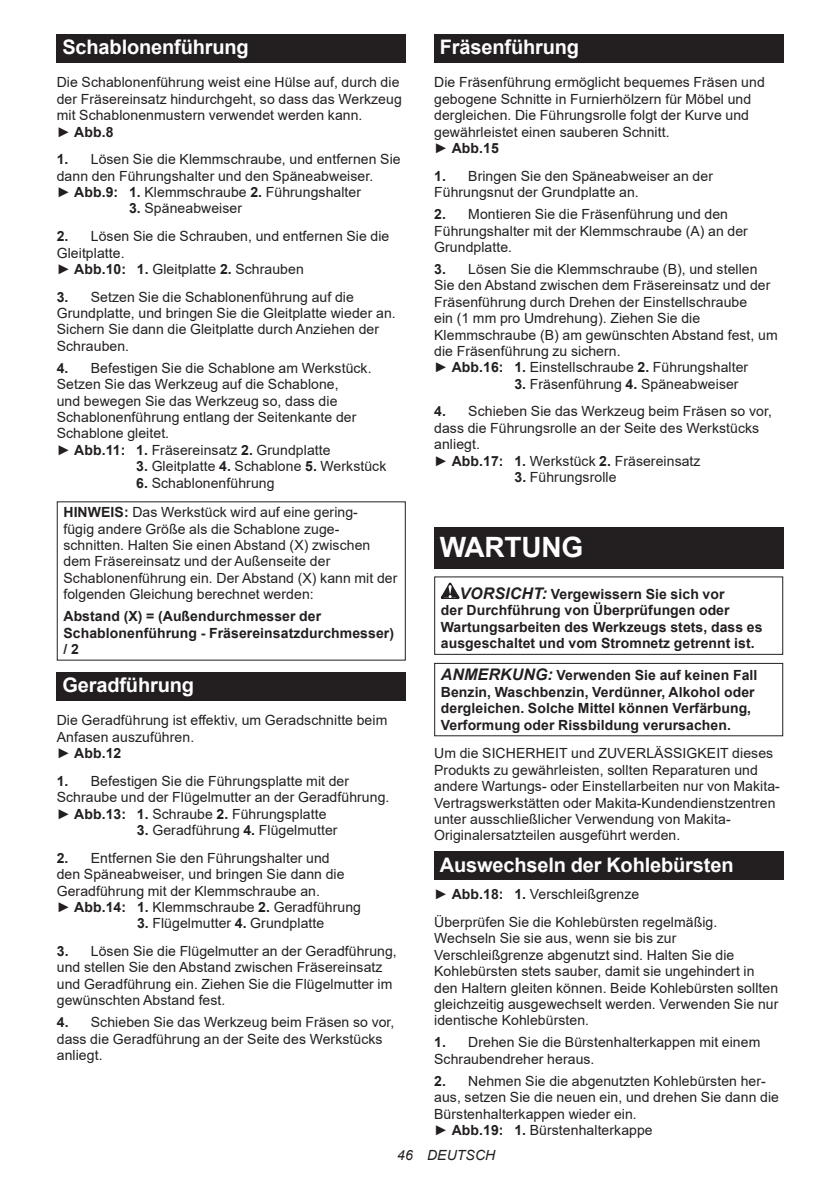
<style>
.page{position:relative;width:840px;height:1191px;background:#fff}
.page>*{position:absolute;margin:0;border:0;box-sizing:border-box;transform-origin:0 0}
.t1{font:700 28px "Arial";letter-spacing:-.01em;color:#fff}
.t2{font:700 20px "Arial";letter-spacing:-.01em;color:#fff}
.t3{font:14px/16.4px "Arial";letter-spacing:.005em;color:#231f20}
.t4{font:700 14px/16.4px "Arial";letter-spacing:.005em;color:#231f20}
.t5{font:italic 14px "Arial";letter-spacing:.005em;color:#231f20}
.s1{font-weight:700}
.s2{font-style:italic;font-size:16px}
</style>
<div class="page">
<div style="left:57px;top:34px;width:348px;height:29px;background:#231f20"></div>
<div style="left:57px;top:672px;width:348px;height:28px;background:#231f20"></div>
<div style="left:434px;top:34px;width:348px;height:29px;background:#231f20"></div>
<div style="left:434px;top:527px;width:348px;height:41px;background:#231f20"></div>
<svg style="left:440px;top:582px;width:19px;height:17px"></svg>
<div style="left:434px;top:576px;width:348px;height:79px;border:1px solid #231f20"></div>
<div style="left:434px;top:663px;width:348px;height:73px;border:1px solid #231f20"></div>
<div style="left:434px;top:851px;width:348px;height:29px;background:#231f20"></div>
<h2 class="t2" style="left:62px;top:33px;width:188px">Schablonenführung</h2>
<p class="t3" style="left:57px;top:74px;width:346px">Die Schablonenführung weist eine Hülse auf, durch die der Fräsereinsatz hindurchgeht, so dass das Werkzeug mit Schablonenmustern verwendet werden kann.<br>► <span class="s1">Abb.8</span></p>
<p class="t3" style="left:57px;top:151px;width:345px"><span class="s1">1.</span> Lösen Sie die Klemmschraube, und entfernen Sie dann den Führungshalter und den Späneabweiser.<br>► <span class="s1">Abb.9: 1.</span> Klemmschraube <span class="s1">2.</span> Führungshalter</p>
<p class="t3" style="left:129px;top:200px;width:114px"><span class="s1">3.</span> Späneabweiser</p>
<p class="t3" style="left:57px;top:228px;width:334px"><span class="s1">2.</span> Lösen Sie die Schrauben, und entfernen Sie die<br>Gleitplatte.<br>► <span class="s1">Abb.10: 1.</span> Gleitplatte <span class="s1">2.</span> Schrauben</p>
<p class="t3" style="left:57px;top:288px;width:340px"><span class="s1">3.</span> Setzen Sie die Schablonenführung auf die Grundplatte, und bringen Sie die Gleitplatte wieder an.<br>Sichern Sie dann die Gleitplatte durch Anziehen der Schrauben.</p>
<p class="t3" style="left:57px;top:360px;width:316px"><span class="s1">4.</span> Befestigen Sie die Schablone am Werkstück.<br>Setzen Sie das Werkzeug auf die Schablone,<br>und bewegen Sie das Werkzeug so, dass die Schablonenführung entlang der Seitenkante der Schablone gleitet.<br>► <span class="s1">Abb.11: 1.</span> Fräsereinsatz <span class="s1">2.</span> Grundplatte</p>
<p class="t3" style="left:136px;top:458px;width:251px"><span class="s1">3.</span> Gleitplatte <span class="s1">4.</span> Schablone <span class="s1">5.</span> Werkstück</p>
<p class="t3" style="left:63px;top:468px;width:296px;line-height:29.6px;text-indent:73px"><span class="s1">6.</span> Schablonenführung<br><span class="s1">HINWEIS:</span> Das Werkstück wird auf eine gering-</p>
<p class="t3" style="left:63px;top:520px;width:335px">fügig andere Größe als die Schablone zuge&shy;schnitten. Halten Sie einen Abstand (X) zwischen dem Fräsereinsatz und der Außenseite der Schablonenführung ein. Der Abstand (X) kann mit der folgenden Gleichung berechnet werden:</p>
<p class="t4" style="left:63px;top:608px;width:332px">Abstand (X) = (Außendurchmesser der<br>Schablonenführung - Fräsereinsatzdurchmesser) / 2</p>
<h2 class="t2" style="left:62px;top:671px;width:133px">Geradführung</h2>
<p class="t3" style="left:57px;top:712px;width:332px">Die Geradführung ist effektiv, um Geradschnitte beim<br>Anfasen auszuführen.<br>► <span class="s1">Abb.12</span></p>
<p class="t3" style="left:57px;top:772px;width:334px"><span class="s1">1.</span> Befestigen Sie die Führungsplatte mit der<br>Schraube und der Flügelmutter an der Geradführung. ► <span class="s1">Abb.13: 1.</span> Schraube <span class="s1">2.</span> Führungsplatte</p>
<p class="t3" style="left:137px;top:822px;width:202px"><span class="s1">3.</span> Geradführung <span class="s1">4.</span> Flügelmutter</p>
<p class="t3" style="left:57px;top:849px;width:305px"><span class="s1">2.</span> Entfernen Sie den Führungshalter und<br>den Späneabweiser, und bringen Sie dann die Geradführung mit der Klemmschraube an.<br>► <span class="s1">Abb.14: 1.</span> Klemmschraube <span class="s1">2.</span> Geradführung</p>
<p class="t3" style="left:137px;top:915px;width:189px"><span class="s1">3.</span> Flügelmutter <span class="s1">4.</span> Grundplatte</p>
<p class="t3" style="left:57px;top:942px;width:341px"><span class="s1">3.</span> Lösen Sie die Flügelmutter an der Geradführung, und stellen Sie den Abstand zwischen Fräsereinsatz und Geradführung ein. Ziehen Sie die Flügelmutter im gewünschten Abstand fest.</p>
<p class="t3" style="left:57px;top:1014px;width:339px"><span class="s1">4.</span> Schieben Sie das Werkzeug beim Fräsen so vor, dass die Geradführung an der Seite des Werkstücks anliegt.</p>
<h2 class="t2" style="left:439px;top:33px;width:141px">Fräsenführung</h2>
<p class="t3" style="left:434px;top:74px;width:332px">Die Fräsenführung ermöglicht bequemes Fräsen und gebogene Schnitte in Furnierhölzern für Möbel und dergleichen. Die Führungsrolle folgt der Kurve und gewährleistet einen sauberen Schnitt.<br>► <span class="s1">Abb.15</span></p>
<p class="t3" style="left:434px;top:167px;width:280px"><span class="s1">1.</span> Bringen Sie den Späneabweiser an der<br>Führungsnut der Grundplatte an.</p>
<p class="t3" style="left:434px;top:206px;width:315px"><span class="s1">2.</span> Montieren Sie die Fräsenführung und den<br>Führungshalter mit der Klemmschraube (A) an der<br>Grundplatte.</p>
<p class="t3" style="left:434px;top:261px;width:345px"><span class="s1">3.</span> Lösen Sie die Klemmschraube (B), und stellen Sie den Abstand zwischen dem Fräsereinsatz und der Fräsenführung durch Drehen der Einstellschraube<br>ein (1 mm pro Umdrehung). Ziehen Sie die Klemmschraube (B) am gewünschten Abstand fest, um die Fräsenführung zu sichern.<br>► <span class="s1">Abb.16: 1.</span> Einstellschraube <span class="s1">2.</span> Führungshalter</p>
<p class="t3" style="left:514px;top:375px;width:225px"><span class="s1">3.</span> Fräsenführung <span class="s1">4.</span> Späneabweiser</p>
<p class="t3" style="left:434px;top:403px;width:339px"><span class="s1">4.</span> Schieben Sie das Werkzeug beim Fräsen so vor, dass die Führungsrolle an der Seite des Werkstücks anliegt.<br>► <span class="s1">Abb.17: 1.</span> Werkstück <span class="s1">2.</span> Fräsereinsatz</p>
<p class="t3" style="left:514px;top:469px;width:103px"><span class="s1">3.</span> Führungsrolle</p>
<h1 class="t1" style="left:439px;top:527px;width:145px">WARTUNG</h1>
<p class="t4" style="left:440px;top:586px;width:323px;text-indent:19px"><span class="s2">VORSICHT:</span> Vergewissern Sie sich vor<br>der Durchführung von Überprüfungen oder Wartungsarbeiten des Werkzeugs stets, dass es ausgeschaltet und vom Stromnetz getrennt ist.</p>
<p class="t4" style="left:440px;top:667px;width:318px"><span class="s2">ANMERKUNG:</span> Verwenden Sie auf keinen Fall Benzin, Waschbenzin, Verdünner, Alkohol oder dergleichen. Solche Mittel können Verfärbung, Verformung oder Rissbildung verursachen.</p>
<p class="t3" style="left:434px;top:745px;width:347px">Um die SICHERHEIT und ZUVERLÄSSIGKEIT dieses Produkts zu gewährleisten, sollten Reparaturen und andere Wartungs- oder Einstellarbeiten nur von Makita-Vertragswerkstätten oder Makita-Kundendienstzentren unter ausschließlicher Verwendung von Makita-Originalersatzteilen ausgeführt werden.</p>
<h2 class="t2" style="left:439px;top:850px;width:295px">Auswechseln der Kohlebürsten</h2>
<p class="t3" style="left:434px;top:880px;width:284px;line-height:27.8px">► <span class="s1">Abb.18: 1.</span> Verschleißgrenze<br>Überprüfen Sie die Kohlebürsten regelmäßig.</p>
<p class="t3" style="left:434px;top:930px;width:345px">Wechseln Sie sie aus, wenn sie bis zur Verschleißgrenze abgenutzt sind. Halten Sie die Kohlebürsten stets sauber, damit sie ungehindert in den Haltern gleiten können. Beide Kohlebürsten sollten gleichzeitig ausgewechselt werden. Verwenden Sie nur identische Kohlebürsten.</p>
<p class="t3" style="left:434px;top:1034px;width:327px"><span class="s1">1.</span> Drehen Sie die Bürstenhalterkappen mit einem<br>Schraubendreher heraus.</p>
<p class="t3" style="left:434px;top:1072px;width:346px"><span class="s1">2.</span> Nehmen Sie die abgenutzten Kohlebürsten her&shy;aus, setzen Sie die neuen ein, und drehen Sie dann die Bürstenhalterkappen wieder ein.<br>► <span class="s1">Abb.19: 1.</span> Bürstenhalterkappe</p>
<p class="t5" style="left:397px;top:1146px;width:99px">46 DEUTSCH</p>
</div>
